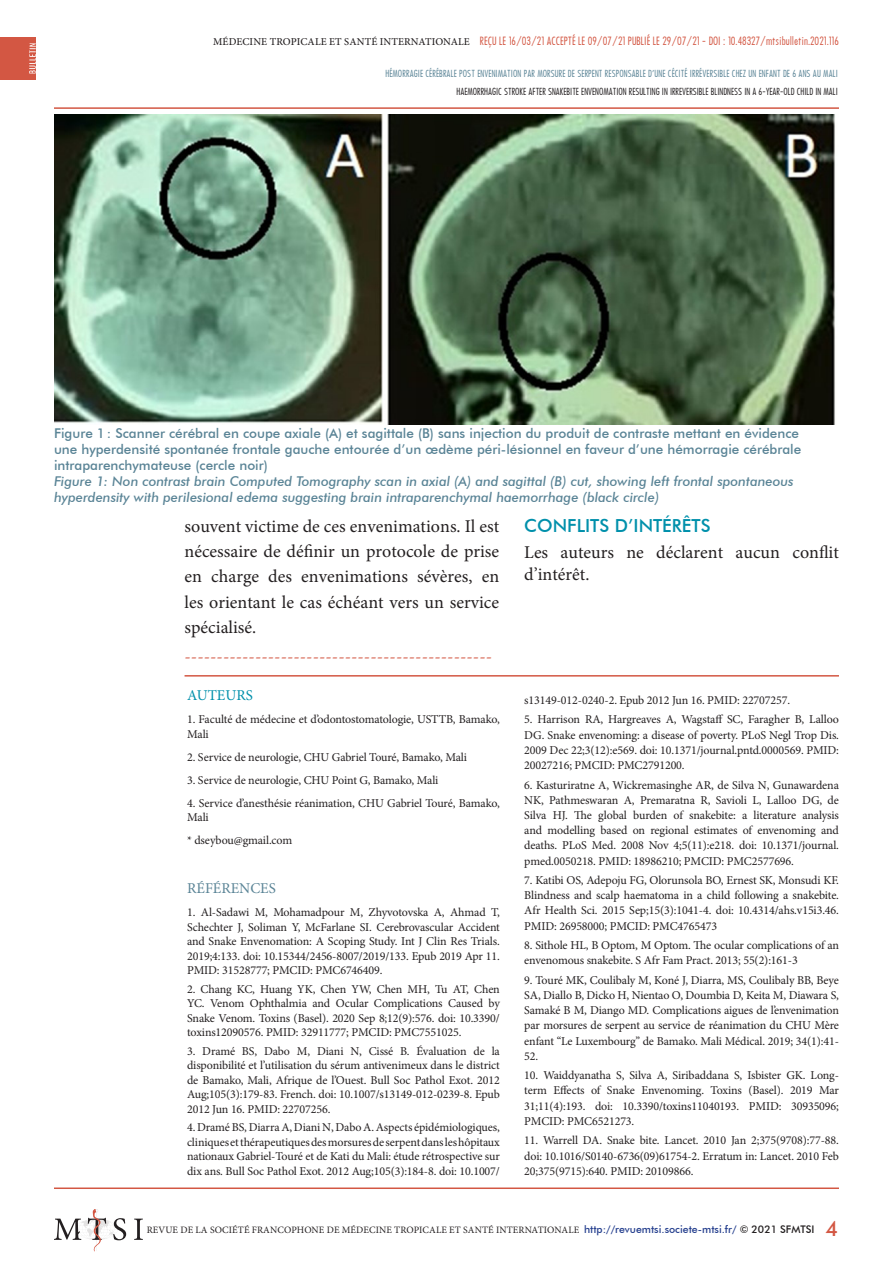
<style>
.page{position:relative;width:893px;height:1263px;background:#fff}
.page>*{position:absolute;margin:0;border:0;box-sizing:border-box;transform-origin:0 0}
.t1{font:500 21px "Futura BT";color:#d35743}
.t2{font:18px/25.2px "Minion Pro";color:#231f20;text-align:justify}
.t3{font:18px "Minion Pro";color:#d35743}
.t4{font:500 18px "Futura BT";color:#0090ab}
.t5{font:15px "Minion Pro";color:#5a8496}
.t6{font:15px "Minion Pro";color:#0090ab}
.t7{font:500 13.5px/16.2px "Futura BT";color:#5a8496}
.t8{font:italic 500 13.5px/16.2px "Futura BT";color:#5a8496}
.t9{font:12px/15.1px "Minion Pro";letter-spacing:-.01em;color:#231f20;text-align:justify}
.t10{font:500 10.5px "Futura Cond";color:#d35743}
.t11{font:9.75px "Minion Pro";letter-spacing:.01em;color:#231f20}
.t12{font:500 9px "Futura Cond";letter-spacing:.01em;color:#5a8496}
.t13{font:500 9px "Futura Cond";color:#231f20}
.s1{font-family:"Minion Pro";color:#231f20}
.s2{font-family:"Futura BT";font-weight:500;font-size:10.5px;color:#253f8e}
.s3{font-family:"Futura BT";font-weight:500;font-size:10.5px}
</style>
<div class="page">
<svg style="left:134px;top:1218px;width:9px;height:22px"></svg>
<svg style="left:54px;top:1209px;width:72px;height:43px"></svg>
<div style="left:0;top:37px;width:36px;height:43px;background:#d35743"></div>
<svg style="left:29px;top:43px;width:7px;height:31px"></svg>
<hr style="left:54px;top:107px;width:785px;height:2px;background:#d35743">
<img style="left:54px;top:114px;width:781px;height:310px">
<hr style="left:185px;top:675px;width:654px;height:2px;background:#d35743">
<hr style="left:54px;top:1187px;width:785px;height:2px;background:#d35743">
<p class="t10" style="left:213px;top:34px;width:627px"><span class="s1">MÉDECINE TROPICALE ET SANTÉ INTERNATIONALE</span> REÇU LE 16/03/21 ACCEPTÉ LE 09/07/21 PUBLIÉ LE 29/07/21 - DOI : 10.48327/mtsibulletin.2021.116</p>
<p class="t12" style="left:385px;top:68px;width:454px">HÉMORRAGIE CÉRÉBRALE POST ENVENIMATION PAR MORSURE DE SERPENT RESPONSABLE D’UNE CÉCITÉ IRRÉVERSIBLE CHEZ UN ENFANT DE 6 ANS AU MALI</p>
<p class="t13" style="left:457px;top:86px;width:383px">HAEMORRHAGIC STROKE AFTER SNAKEBITE ENVENOMATION RESULTING IN IRREVERSIBLE BLINDNESS IN A 6-YEAR-OLD CHILD IN MALI</p>
<p class="t7" style="left:54px;top:425px;width:749px">Figure 1: Scanner cérébral en coupe axiale (A) et sagittale (B) sans injection du produit de contraste mettant en évidence une hyperdensité spontanée frontale gauche entourée d’un œdème péri-lésionnel en faveur d’une hémorragie cérébrale intraparenchymateuse (cercle noir)</p>
<p class="t8" style="left:54px;top:473px;width:741px">Figure 1: Non contrast brain Computed Tomography scan in axial (A) and sagittal (B) cut, showing left frontal spontaneous hyperdensity with perilesional edema suggesting brain intraparenchymal haemorrhage (black circle)</p>
<p class="t2" style="left:185px;top:514px;width:316px">souvent victime de ces envenimations. Il est nécessaire de définir un protocole de prise en charge des envenimations sévères, en les orientant le cas échéant vers un service spécialisé.</p>
<p class="t3" style="left:185px;top:644px;width:309px">------------------------------------------------</p>
<p class="t6" style="left:187px;top:685px;width:67px">AUTEURS</p>
<p class="t9" style="left:187px;top:712px;width:314px;line-height:14.4px">1. Faculté de médecine et d’odontostomatologie, USTTB, Bamako,<br>Mali</p>
<p class="t9" style="left:187px;top:749px;width:281px">2. Service de neurologie, CHU Gabriel Touré, Bamako, Mali</p>
<p class="t9" style="left:187px;top:772px;width:253px">3. Service de neurologie, CHU Point G, Bamako, Mali</p>
<p class="t9" style="left:187px;top:795px;width:314px;line-height:14.4px">4. Service d’anesthésie réanimation, CHU Gabriel Touré, Bamako,<br>Mali</p>
<p class="t9" style="left:187px;top:832px;width:107px">* dseybou@gmail.com</p>
<p class="t5" style="left:187px;top:878px;width:90px">RÉFÉRENCES</p>
<p class="t9" style="left:187px;top:905px;width:314px;line-height:14.4px">1. Al-Sadawi M, Mohamadpour M, Zhyvotovska A, Ahmad T, Schechter J, Soliman Y, McFarlane SI. Cerebrovascular Accident and Snake Envenomation: A Scoping Study. Int J Clin Res Trials.<br>2019;4:133. doi: 10.15344/2456-8007/2019/133. Epub 2019 Apr 11.<br>PMID: 31528777; PMCID: PMC6746409.</p>
<p class="t9" style="left:187px;top:982px;width:314px;line-height:14.4px">2. Chang KC, Huang YK, Chen YW, Chen MH, Tu AT, Chen YC. Venom Ophthalmia and Ocular Complications Caused by Snake Venom. Toxins (Basel). 2020 Sep 8;12(9):576. doi: 10.3390/ toxins12090576. PMID: 32911777; PMCID: PMC7551025.</p>
<p class="t9" style="left:187px;top:1044px;width:314px;line-height:14.4px">3. Dramé BS, Dabo M, Diani N, Cissé B. Évaluation de la disponibilité et l’utilisation du sérum antivenimeux dans le district de Bamako, Mali, Afrique de l’Ouest. Bull Soc Pathol Exot. 2012<br>Aug;105(3):179-83. French. doi: 10.1007/s13149-012-0239-8. Epub 2012 Jun 16. PMID: 22707256.</p>
<p class="t9" style="left:187px;top:1120px;width:314px;line-height:14.4px">4. Dramé BS, Diarra A, Diani N, Dabo A. Aspects épidémiologiques, cliniques et thérapeutiques des morsures de serpent dans les hôpitaux nationaux Gabriel-Touré et de Kati du Mali: étude rétrospective sur dix ans. Bull Soc Pathol Exot. 2012 Aug;105(3):184-8. doi: 10.1007/</p>
<p class="t4" style="left:524px;top:515px;width:188px">CONFLITS D’INTÉRÊTS</p>
<p class="t2" style="left:524px;top:542px;width:316px;line-height:21.6px">Les auteurs ne déclarent aucun conflit d’intérêt.</p>
<p class="t9" style="left:524px;top:693px;width:267px">s13149-012-0240-2. Epub 2012 Jun 16. PMID: 22707257.</p>
<p class="t9" style="left:524px;top:712px;width:316px">5. Harrison RA, Hargreaves A, Wagstaff SC, Faragher B, Lalloo DG. Snake envenoming: a disease of poverty. PLoS Negl Trop Dis.<br>2009 Dec 22;3(12):e569. doi: 10.1371/journal.pntd.0000569. PMID:<br>20027216; PMCID: PMC2791200.</p>
<p class="t9" style="left:524px;top:777px;width:316px">6. Kasturiratne A, Wickremasinghe AR, de Silva N, Gunawardena NK, Pathmeswaran A, Premaratna R, Savioli L, Lalloo DG, de Silva HJ. The global burden of snakebite: a literature analysis and modelling based on regional estimates of envenoming and deaths. PLoS Med. 2008 Nov 4;5(11):e218. doi: 10.1371/journal. pmed.0050218. PMID: 18986210; PMCID: PMC2577696.</p>
<p class="t9" style="left:524px;top:873px;width:316px">7. Katibi OS, Adepoju FG, Olorunsola BO, Ernest SK, Monsudi KF.<br>Blindness and scalp haematoma in a child following a snakebite.<br>Afr Health Sci. 2015 Sep;15(3):1041-4. doi: 10.4314/ahs.v15i3.46.<br>PMID: 26958000; PMCID: PMC4765473</p>
<p class="t9" style="left:524px;top:938px;width:316px">8. Sithole HL, B Optom, M Optom. The ocular complications of an envenomous snakebite. S Afr Fam Pract. 2013; 55(2):161-3</p>
<p class="t9" style="left:524px;top:972px;width:316px">9. Touré MK, Coulibaly M, Koné J, Diarra, MS, Coulibaly BB, Beye SA, Diallo B, Dicko H, Nientao O, Doumbia D, Keita M, Diawara S, Samaké B M, Diango MD. Complications aigues de l’envenimation par morsures de serpent au service de réanimation du CHU Mère enfant ‘‘Le Luxembourg’’ de Bamako. Mali Médical. 2019; 34(1):41- 52.</p>
<p class="t9" style="left:524px;top:1068px;width:316px">10. Waiddyanatha S, Silva A, Siribaddana S, Isbister GK. Long&shy;term Effects of Snake Envenoming. Toxins (Basel). 2019 Mar 31;11(4):193. doi: 10.3390/toxins11040193. PMID: 30935096; PMCID: PMC6521273.</p>
<p class="t9" style="left:524px;top:1133px;width:316px">11. Warrell DA. Snake bite. Lancet. 2010 Jan 2;375(9708):77-88. doi: 10.1016/S0140-6736(09)61754-2. Erratum in: Lancet. 2010 Feb 20;375(9715):640. PMID: 20109866.</p>
<p class="t11" style="left:147px;top:1223px;width:669px">REVUE DE LA SOCIÉTÉ FRANCOPHONE DE MÉDECINE TROPICALE ET SANTÉ INTERNATIONALE <span class="s2">http://revuemtsi.societe-mtsi.fr/</span> <span class="s3">© 2021 SFMTSI</span></p>
<h1 class="t1" style="left:825px;top:1215px;width:14px">4</h1>
</div>
